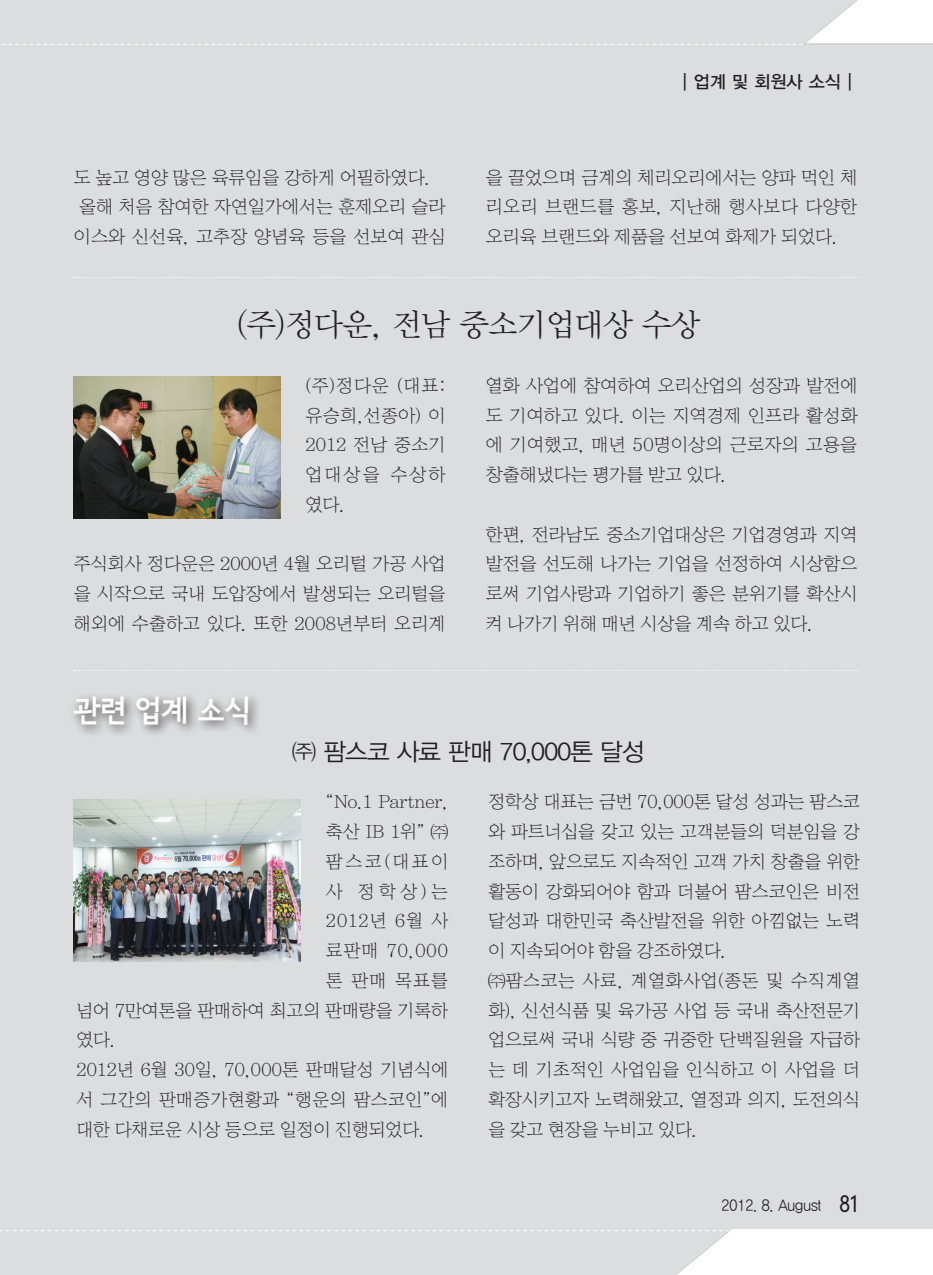
<style>
.page{position:relative;width:933px;height:1275px;background:#dcdddf}
.page>*{position:absolute;margin:0;border:0;box-sizing:border-box;transform-origin:0 0}
.t1{font:31.5px "YDIY Mj O320";letter-spacing:-.03em;color:#231f20}
.t2{font:29.75px "Seoul Namsan EB";color:#fff}
.t3{font:24.5px "YDIYGO320";letter-spacing:-.03em;color:#231f20}
.t4{font:300 22.75px "DIN Neuzeit Grotesk Std";color:#231f20;scale:.9 1}
.t5{font:17.5px/29.8px "YDIY Sin";letter-spacing:-.03em;color:#231f20;text-align:justify}
.t6{font:17.5px "YDIYGO330";color:#231f20}
.t7{font:15.75px "YDIYGO320";color:#231f20;scale:.9 1}
.s1{font-family:"Gulim"}
</style>
<div class="page">
<svg style="left:2px;top:0;width:931px;height:45px"></svg>
<svg style="left:0;top:1229px;width:933px;height:46px"></svg>
<img style="left:74px;top:800px;width:227px;height:161px">
<img style="left:74px;top:377px;width:206px;height:142px">
<div style="left:68px;top:690px;width:193px;height:47px;background:#231f20;opacity:.75"></div>
<svg style="left:74px;top:670px;width:785px;height:1px"></svg>
<svg style="left:74px;top:277px;width:785px;height:1px"></svg>
<p class="t5" style="left:74px;top:163px;width:358px">도 높고 영양 많은 육류임을 강하게 어필하였다.</p>
<p class="t5" style="left:74px;top:193px;width:374px;text-align:center">올해 처음 참여한 자연일가에서는 훈제오리 슬라 이스와 신선육, 고추장 양념육 등을 선보여 관심</p>
<p class="t6" style="left:676px;top:72px;width:184px">┃업계 및 회원사 소식┃</p>
<p class="t5" style="left:485px;top:163px;width:374px">을 끌었으며 금계의 체리오리에서는 양파 먹인 체 리오리 브랜드를 홍보, 지난해 행사보다 다양한 오리육 브랜드와 제품을 선보여 화제가 되었다.</p>
<p class="t1" style="left:236px;top:309px;width:465px">(주)정다운, 전남 중소기업대상 수상</p>
<p class="t5" style="left:305px;top:371px;width:142px">(주)정다운 (대표: 유승희,선종아) 이 2012 전남 중소기 업대상을 수상하 였다.</p>
<p class="t5" style="left:74px;top:550px;width:374px">주식회사 정다운은 2000년 4월 오리털 가공 사업 을 시작으로 국내 도압장에서 발생되는 오리털을 해외에 수출하고 있다. 또한 2008년부터 오리계</p>
<p class="t2" style="left:73px;top:693px;width:178px">관련 업계 소식</p>
<p class="t5" style="left:485px;top:371px;width:374px">열화 사업에 참여하여 오리산업의 성장과 발전에 도 기여하고 있다. 이는 지역경제 인프라 활성화 에 기여했고, 매년 50명이상의 근로자의 고용을 창출해냈다는 평가를 받고 있다.</p>
<p class="t5" style="left:485px;top:520px;width:374px">한편, 전라남도 중소기업대상은 기업경영과 지역 발전을 선도해 나가는 기업을 선정하여 시상함으 로써 기업사랑과 기업하기 좋은 분위기를 확산시 켜 나가기 위해 매년 시상을 계속 하고 있다.</p>
<p class="t3" style="left:292px;top:738px;width:354px">㈜ 팜스코 사료 판매 70,000톤 달성</p>
<p class="t5" style="left:325px;top:788px;width:124px"><span class="s1">“</span>No.1 Partner,</p>
<p class="t5" style="left:325px;top:817px;width:124px">축산 IB 1위<span class="s1">”</span> ㈜</p>
<p class="t5" style="left:325px;top:847px;width:124px">팜스코(대표이</p>
<p class="t5" style="left:325px;top:877px;width:124px">사 정학상)는</p>
<p class="t5" style="left:325px;top:907px;width:124px">2012년 6월 사</p>
<p class="t5" style="left:325px;top:936px;width:124px">료판매 70,000</p>
<p class="t5" style="left:325px;top:966px;width:124px">톤 판매 목표를</p>
<p class="t5" style="left:76px;top:996px;width:374px">넘어 7만여톤을 판매하여 최고의 판매량을 기록하</p>
<p class="t5" style="left:76px;top:1026px;width:41px">였다.</p>
<p class="t5" style="left:76px;top:1055px;width:374px">2012년 6월 30일, 70,000톤 판매달성 기념식에 서 그간의 판매증가현황과 <span class="s1">“</span>행운의 팜스코인<span class="s1">”</span>에 대한 다채로운 시상 등으로 일정이 진행되었다.</p>
<p class="t5" style="left:488px;top:788px;width:374px">정학상 대표는 금번 70,000톤 달성 성과는 팜스코 와 파트너십을 갖고 있는 고객분들의 덕분임을 강 조하며, 앞으로도 지속적인 고객 가치 창출을 위한 활동이 강화되어야 함과 더불어 팜스코인은 비전 달성과 대한민국 축산발전을 위한 아낌없는 노력 이 지속되어야 함을 강조하였다.</p>
<p class="t5" style="left:488px;top:966px;width:374px">㈜팜스코는 사료, 계열화사업(종돈 및 수직계열 화), 신선식품 및 육가공 사업 등 국내 축산전문기 업으로써 국내 식량 중 귀중한 단백질원을 자급하 는 데 기초적인 사업임을 인식하고 이 사업을 더 확장시키고자 노력해왔고, 열정과 의지, 도전의식 을 갖고 현장을 누비고 있다.</p>
<p class="t7" style="left:721px;top:1196px;width:112px">2012. 8. August</p>
<p class="t4" style="left:839px;top:1190px;width:23px">81</p>
</div>
